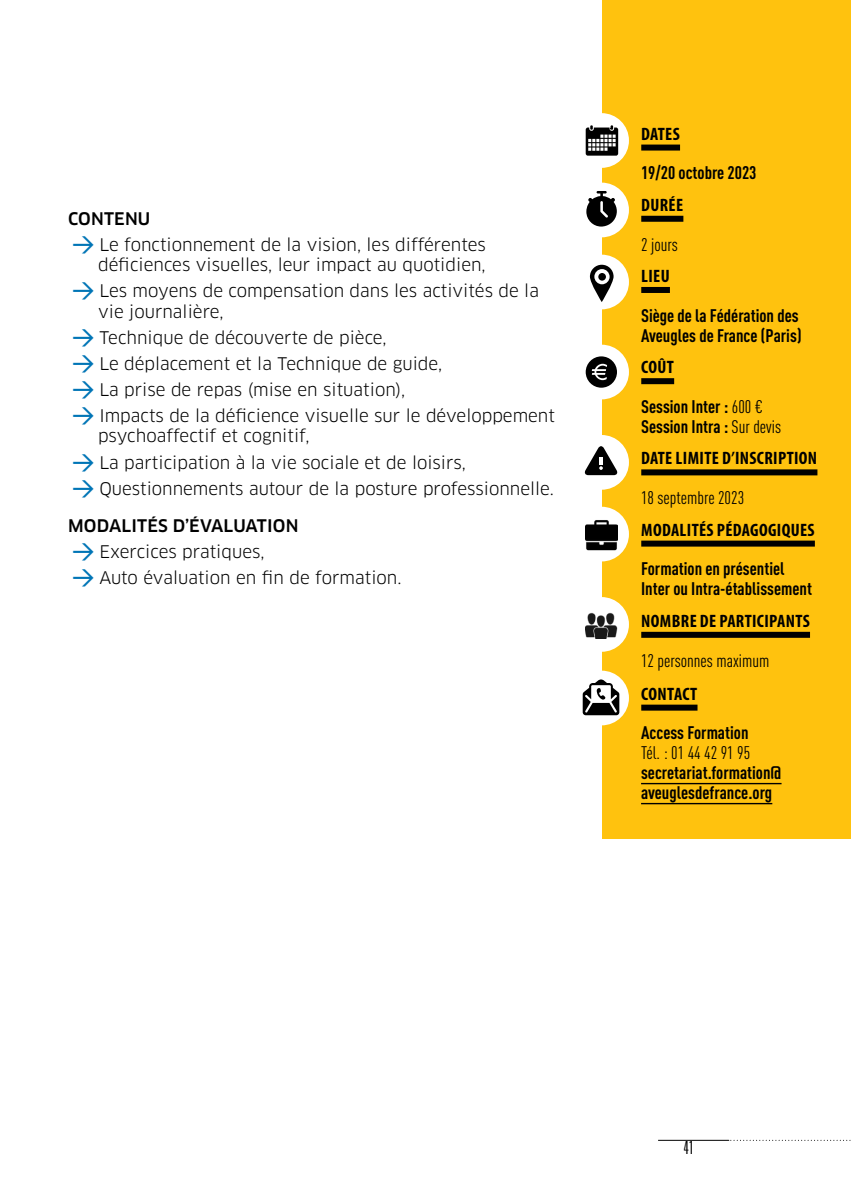
<style>
.page{position:relative;width:851px;height:1191px;background:#fff}
.page>*{position:absolute;margin:0;border:0;box-sizing:border-box;transform-origin:0 0}
.t1{font:500 22px/26px "DIN Pro";color:#0075b6}
.t2{font:700 condensed 18px/20px "DIN Pro";color:#000}
.t3{font:700 condensed 18px "Myriad Pro";letter-spacing:.02em;color:#000}
.t4{font:condensed 18px "DIN Pro";color:#000}
.t5{font:300 ultra-condensed 18px "Univers LT Std";color:#000}
.t6{font:17px/26px "Clan OT";color:#000}
.t7{font:500 17px "Clan OT";letter-spacing:.01em;color:#000}
.s1{font-family:"DIN Pro";font-weight:500;font-size:22px;color:#0075b6}
.s2{font-weight:400}
</style>
<div class="page">
<div style="left:602px;top:0;width:248px;height:838px;background:#ffc20e"></div>
<div style="left:641px;top:145px;width:39px;height:6px;background:#000"></div>
<div style="left:641px;top:216px;width:42px;height:6px;background:#000"></div>
<div style="left:641px;top:287px;width:28px;height:6px;background:#000"></div>
<div style="left:641px;top:378px;width:33px;height:6px;background:#000"></div>
<div style="left:641px;top:469px;width:176px;height:6px;background:#000"></div>
<div style="left:641px;top:540px;width:173px;height:6px;background:#000"></div>
<div style="left:641px;top:632px;width:168px;height:6px;background:#000"></div>
<div style="left:641px;top:704px;width:56px;height:6px;background:#000"></div>
<hr style="left:641px;top:783px;width:140px;height:1px;background:#000">
<hr style="left:641px;top:803px;width:131px;height:1px;background:#000">
<div style="left:574px;top:183px;width:55px;height:54px;background:#fff;border-radius:50%"></div>
<svg style="left:586px;top:191px;width:30px;height:35px"></svg>
<div style="left:574px;top:255px;width:55px;height:54px;background:#fff;border-radius:50%"></div>
<svg style="left:590px;top:265px;width:23px;height:37px"></svg>
<div style="left:574px;top:345px;width:55px;height:54px;background:#fff;border-radius:50%"></div>
<div style="left:585px;top:356px;width:32px;height:32px;background:#000;border-radius:50%"></div>
<svg style="left:591px;top:364px;width:16px;height:16px"></svg>
<div style="left:574px;top:670px;width:55px;height:55px;background:#fff;border-radius:50%"></div>
<svg style="left:582px;top:679px;width:37px;height:36px"></svg>
<div style="left:574px;top:507px;width:55px;height:54px;background:#fff;border-radius:50%"></div>
<img style="left:585px;top:520px;width:32px;height:31px">
<hr style="left:658px;top:1139px;width:69px;height:1px;background:#000">
<svg style="left:727px;top:1139px;width:124px;height:1px"></svg>
<div style="left:574px;top:597px;width:55px;height:55px;background:#fff;border-radius:50%"></div>
<img style="left:585px;top:612px;width:33px;height:27px">
<div style="left:574px;top:435px;width:55px;height:55px;background:#fff;border-radius:50%"></div>
<svg style="left:584px;top:446px;width:34px;height:29px"></svg>
<div style="left:574px;top:113px;width:55px;height:55px;background:#fff;border-radius:50%"></div>
<svg style="left:585px;top:125px;width:33px;height:31px"></svg>
<p class="t7" style="left:68px;top:209px;width:84px">CONTENU</p>
<p class="t6" style="left:72px;top:234px;width:415px;line-height:20.4px;text-align:right"><span class="s1">→</span> Le fonctionnement de la vision, les différentes déficiences visuelles, leur impact au quotidien,</p>
<p class="t6" style="left:98px;top:281px;width:442px;line-height:20.4px">Les moyens de compensation dans les activités de la vie journalière,</p>
<p class="t6" style="left:99px;top:324px;width:457px">Technique de découverte de pièce,<br>Le déplacement et la Technique de guide,<br>La prise de repas (mise en situation),<br>Impacts de la déficience visuelle sur le développement</p>
<p class="t6" style="left:98px;top:423px;width:457px">psychoaffectif et cognitif,<br>La participation à la vie sociale et de loisirs,<br>Questionnements autour de la posture professionnelle.</p>
<p class="t7" style="left:68px;top:516px;width:232px">MODALITÉS D’ÉVALUATION</p>
<p class="t1" style="left:72px;top:535px;width:24px">→ →</p>
<p class="t6" style="left:99px;top:539px;width:303px">Exercices pratiques,<br>Auto évaluation en fin de formation.</p>
<p class="t1" style="left:72px;top:264px;width:24px;line-height:46.4px">→ →</p>
<p class="t1" style="left:72px;top:346px;width:24px;text-align:justify">→ → →</p>
<p class="t1" style="left:72px;top:445px;width:24px">→ →</p>
<p class="t3" style="left:641px;top:122px;width:40px">DATES</p>
<p class="t2" style="left:641px;top:161px;width:117px">19/20 octobre 2023</p>
<p class="t3" style="left:641px;top:193px;width:43px">DURÉE</p>
<p class="t4" style="left:641px;top:231px;width:38px">2 jours</p>
<p class="t3" style="left:641px;top:265px;width:30px">LIEU</p>
<p class="t2" style="left:641px;top:304px;width:162px">Siège de la Fédération des<br>Aveugles de France (Paris)</p>
<p class="t3" style="left:641px;top:356px;width:34px">COÛT</p>
<p class="t2" style="left:641px;top:395px;width:141px">Session Inter : <span class="s2">600 €<br></span>Session Intra : <span class="s2">Sur devis</span></p>
<p class="t3" style="left:641px;top:447px;width:177px">DATE LIMITE D’INSCRIPTION</p>
<p class="t4" style="left:641px;top:485px;width:105px">18 septembre 2023</p>
<p class="t3" style="left:641px;top:518px;width:175px">MODALITÉS PÉDAGOGIQUES</p>
<p class="t2" style="left:641px;top:557px;width:172px">Formation en présentiel<br>Inter ou Intra-établissement</p>
<p class="t3" style="left:641px;top:609px;width:170px">NOMBRE DE PARTICIPANTS</p>
<p class="t4" style="left:641px;top:647px;width:130px">12 personnes maximum</p>
<p class="t3" style="left:641px;top:682px;width:58px">CONTACT</p>
<p class="t2" style="left:641px;top:721px;width:109px">Access Formation</p>
<p class="t4" style="left:641px;top:740px;width:111px">Tél. : 01 44 42 91 95</p>
<p class="t2" style="left:641px;top:761px;width:142px">secretariat.formation@ aveuglesdefrance.org</p>
<p class="t5" style="left:683px;top:1137px;width:12px">41</p>
</div>
